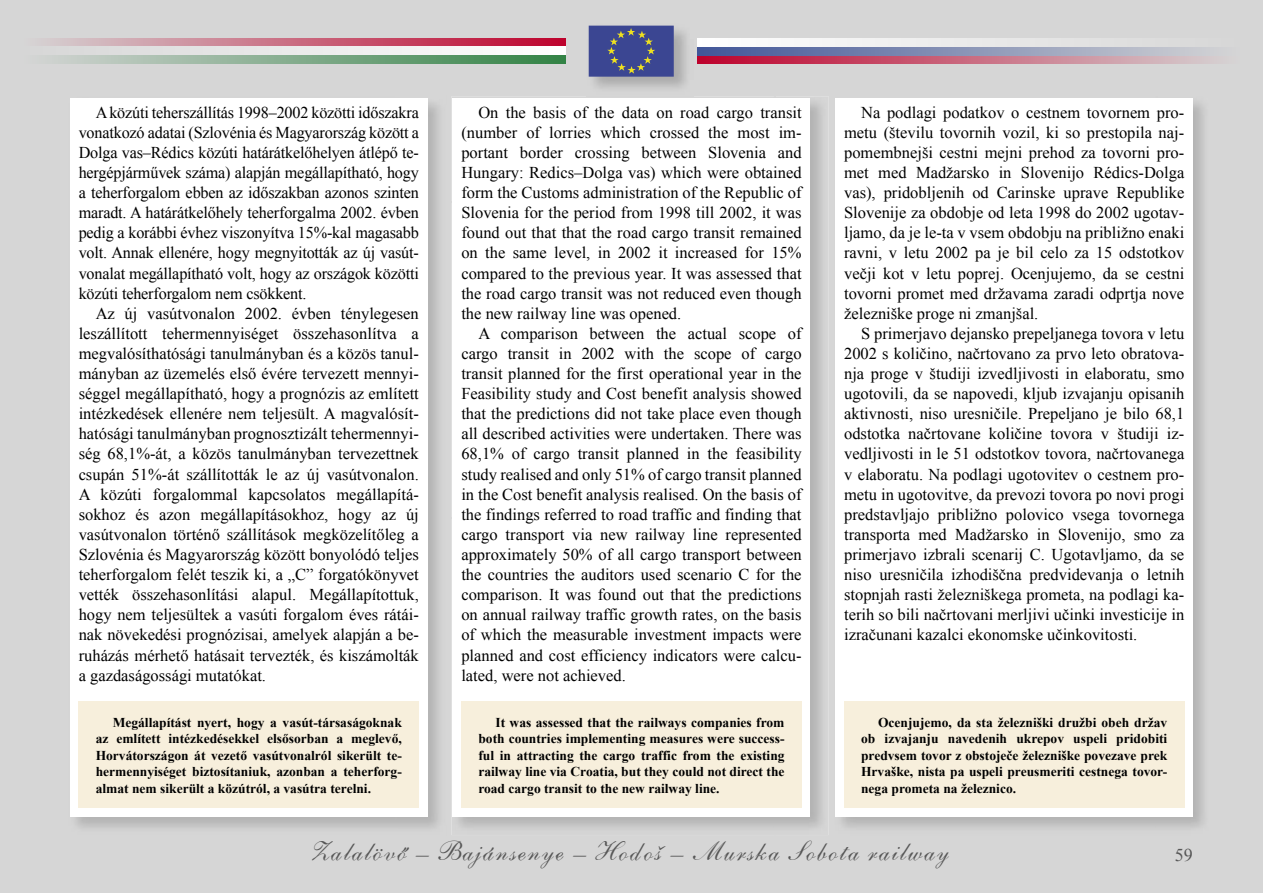
<style>
.page{position:relative;width:1263px;height:893px;background:#d6d6d6}
.page>*{position:absolute;margin:0;border:0;box-sizing:border-box;transform-origin:0 0}
.t1{font:27px "Shelley Andante PFL";color:#565656}
.t2{font:18px "Times New Roman";color:#565656}
.t3{font:16.5px/20.1px "Times New Roman";color:#000;text-align:justify}
.t4{font:700 13.5px/16.5px "Times New Roman";color:#000;text-align:justify}
</style>
<div class="page">
<img style="left:67px;top:95px;width:379px;height:741px">
<div style="left:70px;top:98px;width:357px;height:718px;background:#fff"></div>
<img style="left:451px;top:96px;width:378px;height:739px">
<div style="left:453px;top:98px;width:357px;height:718px;background:#fff"></div>
<img style="left:834px;top:96px;width:377px;height:739px">
<div style="left:836px;top:98px;width:357px;height:718px;background:#fff"></div>
<img style="left:586px;top:23px;width:108px;height:73px">
<img style="left:586px;top:96px;width:108px;height:1px">
<svg style="left:589px;top:26px;width:85px;height:51px;background:#464f8b"></svg>
<svg style="left:21px;top:38px;width:545px;height:9px;background:#cd7a8c"></svg>
<svg style="left:21px;top:47px;width:545px;height:8px"></svg>
<svg style="left:21px;top:55px;width:545px;height:9px;background:#84ac8d"></svg>
<svg style="left:697px;top:55px;width:545px;height:9px;background:#c27087"></svg>
<svg style="left:697px;top:47px;width:545px;height:8px;background:#8b95b7"></svg>
<svg style="left:697px;top:38px;width:545px;height:9px"></svg>
<div style="left:844px;top:702px;width:340px;height:106px;background:#f7efdc"></div>
<div style="left:461px;top:702px;width:340px;height:106px;background:#f7efdc"></div>
<div style="left:79px;top:702px;width:340px;height:106px;background:#f7efdc"></div>
<p class="t3" style="left:79px;top:102px;width:342px;text-indent:17px">A közúti teherszállítás 1998–2002 közötti időszakra vonatkozó adatai (Szlovénia és Magyarország között a Dolga vas–Rédics közúti határátkelőhelyen átlépő te&shy;hergépjárművek száma) alapján megállapítható, hogy a teherforgalom ebben az időszakban azonos szinten maradt. A határátkelőhely teherforgalma 2002. évben pedig a korábbi évhez viszonyítva 15%-kal magasabb volt. Annak ellenére, hogy megnyitották az új vasút&shy;vonalat megállapítható volt, hogy az országok közötti közúti teherforgalom nem csökkent.</p>
<p class="t3" style="left:79px;top:303px;width:342px;text-indent:17px">Az új vasútvonalon 2002. évben ténylegesen leszállított tehermennyiséget összehasonlítva a megvalósíthatósági tanulmányban és a közös tanul&shy;mányban az üzemelés első évére tervezett mennyi&shy;séggel megállapítható, hogy a prognózis az említett intézkedések ellenére nem teljesült. A magvalósít&shy;hatósági tanulmányban prognosztizált tehermennyi&shy;ség 68,1%-át, a közös tanulmányban tervezettnek csupán 51%-át szállították le az új vasútvonalon.<br>A közúti forgalommal kapcsolatos megállapítá&shy;sokhoz és azon megállapításokhoz, hogy az új vasútvonalon történő szállítások megközelítőleg a Szlovénia és Magyarország között bonyolódó teljes teherforgalom felét teszik ki, a „C” forgatókönyvet vették összehasonlítási alapul. Megállapítottuk, hogy nem teljesültek a vasúti forgalom éves rátái&shy;nak növekedési prognózisai, amelyek alapján a be&shy;ruházás mérhető hatásait tervezték, és kiszámolták a gazdaságossági mutatókat.</p>
<p class="t4" style="left:96px;top:714px;width:308px;text-indent:17px">Megállapítást nyert, hogy a vasút-társaságoknak az említett intézkedésekkel elsősorban a meglevő, Horvátországon át vezető vasútvonalról sikerült te&shy;hermennyiséget biztosítaniuk, azonban a teherforg&shy;almat nem sikerült a közútról, a vasútra terelni.</p>
<p class="t3" style="left:461px;top:102px;width:342px;text-indent:17px">On the basis of the data on road cargo transit (number of lorries which crossed the most im&shy;portant border crossing between Slovenia and Hungary: Redics–Dolga vas) which were obtained form the Customs administration of the Republic of Slovenia for the period from 1998 till 2002, it was found out that that the road cargo transit remained on the same level, in 2002 it increased for 15% compared to the previous year. It was assessed that the road cargo transit was not reduced even though the new railway line was opened.</p>
<p class="t3" style="left:461px;top:323px;width:342px;text-indent:17px">A comparison between the actual scope of cargo transit in 2002 with the scope of cargo transit planned for the first operational year in the Feasibility study and Cost benefit analysis showed that the predictions did not take place even though all described activities were undertaken. There was 68,1% of cargo transit planned in the feasibility study realised and only 51% of cargo transit planned in the Cost benefit analysis realised. On the basis of the findings referred to road traffic and finding that cargo transport via new railway line represented approximately 50% of all cargo transport between the countries the auditors used scenario C for the comparison. It was found out that the predictions on annual railway traffic growth rates, on the basis of which the measurable investment impacts were planned and cost efficiency indicators were calcu&shy;lated, were not achieved.</p>
<p class="t4" style="left:478px;top:714px;width:308px;text-indent:17px">It was assessed that the railways companies from both countries implementing measures were success&shy;ful in attracting the cargo traffic from the existing railway line via Croatia, but they could not direct the road cargo transit to the new railway line.</p>
<p class="t3" style="left:844px;top:102px;width:342px;text-indent:17px">Na podlagi podatkov o cestnem tovornem pro&shy;metu (številu tovornih vozil, ki so prestopila naj&shy;pomembnejši cestni mejni prehod za tovorni pro&shy;met med Madžarsko in Slovenijo Rédics-Dolga vas), pridobljenih od Carinske uprave Republike Slovenije za obdobje od leta 1998 do 2002 ugotav&shy;ljamo, da je le-ta v vsem obdobju na približno enaki ravni, v letu 2002 pa je bil celo za 15 odstotkov večji kot v letu poprej. Ocenjujemo, da se cestni tovorni promet med državama zaradi odprtja nove železniške proge ni zmanjšal.</p>
<p class="t3" style="left:844px;top:323px;width:342px;text-indent:17px">S primerjavo dejansko prepeljanega tovora v letu 2002 s količino, načrtovano za prvo leto obratova&shy;nja proge v študiji izvedljivosti in elaboratu, smo ugotovili, da se napovedi, kljub izvajanju opisanih aktivnosti, niso uresničile. Prepeljano je bilo 68,1 odstotka načrtovane količine tovora v študiji iz&shy;vedljivosti in le 51 odstotkov tovora, načrtovanega v elaboratu. Na podlagi ugotovitev o cestnem pro&shy;metu in ugotovitve, da prevozi tovora po novi progi predstavljajo približno polovico vsega tovornega transporta med Madžarsko in Slovenijo, smo za primerjavo izbrali scenarij C. Ugotavljamo, da se niso uresničila izhodiščna predvidevanja o letnih stopnjah rasti železniškega prometa, na podlagi ka&shy;terih so bili načrtovani merljivi učinki investicije in izračunani kazalci ekonomske učinkovitosti.</p>
<p class="t4" style="left:861px;top:714px;width:308px;text-indent:17px">Ocenjujemo, da sta železniški družbi obeh držav ob izvajanju navedenih ukrepov uspeli pridobiti predvsem tovor z obstoječe železniške povezave prek Hrvaške, nista pa uspeli preusmeriti cestnega tovor&shy;nega prometa na železnico.</p>
<h1 class="t1" style="left:312px;top:834px;width:640px">Zalalövő – Bajánsenye – Hodoš – Murska Sobota railway</h1>
<p class="t2" style="left:1175px;top:843px;width:19px">59</p>
</div>
